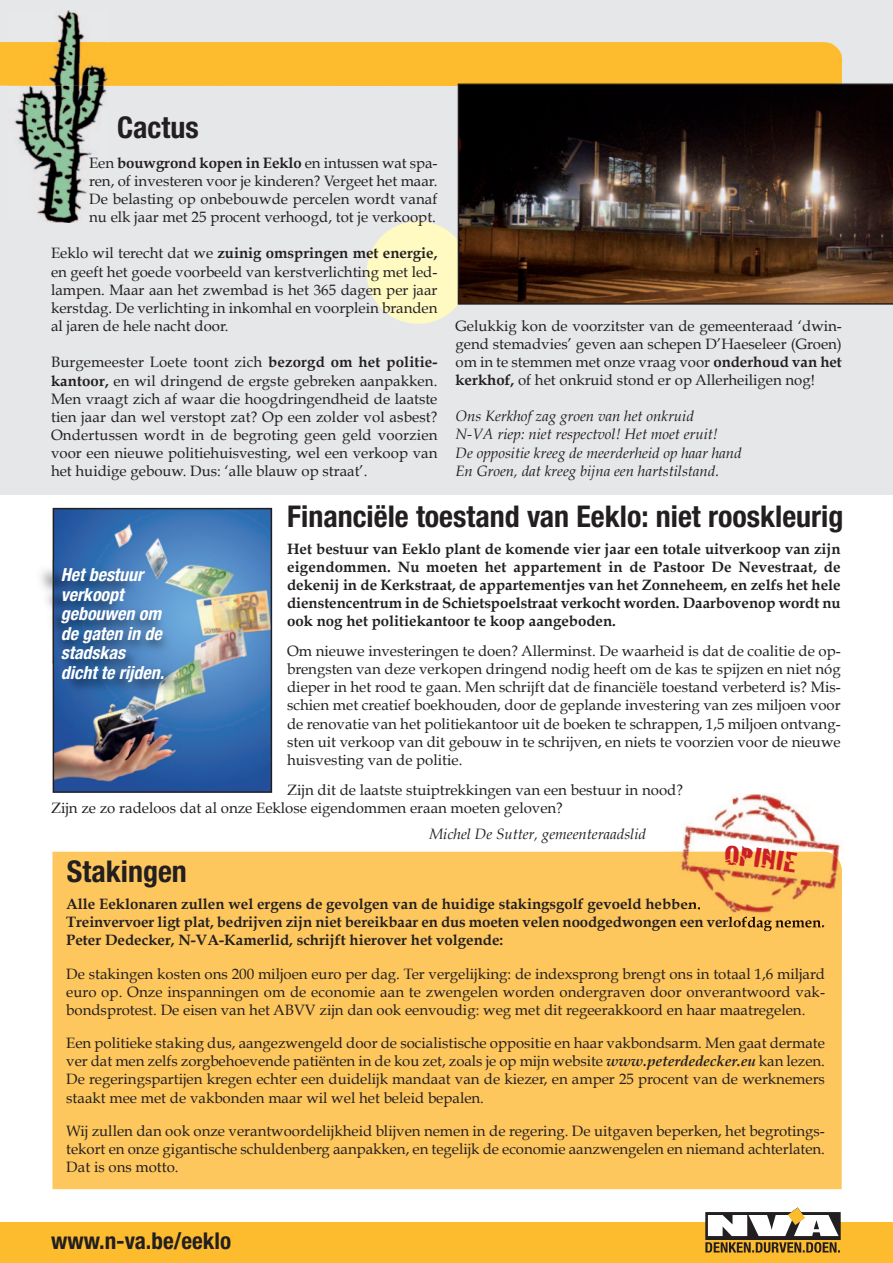
<style>
.page{position:relative;width:893px;height:1263px;background:#fff}
.page>*{position:absolute;margin:0;border:0;box-sizing:border-box;transform-origin:0 0}
.t1{font:700 condensed 30px "Helvetica Neue LT Std";color:#231f20}
.t2{font:29.4px "Cracked";color:#cb1f26;scale:1.3 1}
.t3{font:700 condensed 23.1px "Helvetica Neue LT Std";color:#231f20}
.t4{font:italic 700 condensed 18px/19.5px "Helvetica Neue LT Std";color:#fff}
.t5{font:15px/18.1px "Book Antiqua";color:#231f20;text-align:justify}
.t6{font:700 15px/18px "Book Antiqua";color:#231f20;text-align:justify}
.t7{font:italic 15px/18.1px "Book Antiqua";color:#231f20}
.s1{font-weight:700}
.s2{font-weight:700;font-style:italic}
</style>
<div class="page">
<div style="left:52px;top:852px;width:790px;height:337px;background:#fec75e"></div>
<div style="left:1px;top:0;width:892px;height:494px;background:#e6e7e9"></div>
<svg style="left:0;top:42px;width:843px;height:47px"></svg>
<div style="left:1px;top:1223px;width:892px;height:40px;background:#fdbb2e"></div>
<hr style="left:0;top:1223px;width:2px;height:40px;background:#fdbb2e">
<svg style="left:705px;top:1207px;width:136px;height:46px"></svg>
<img style="left:8px;top:10px;width:100px;height:213px">
<div style="left:367px;top:221px;width:102px;height:103px;background:#fffac1;border-radius:50%"></div>
<img style="left:458px;top:84px;width:435px;height:221px">
<img style="left:56px;top:511px;width:213px;height:279px">
<div style="left:53px;top:508px;width:219px;height:285px;border:2px solid #231f20"></div>
<img style="left:41px;top:559px;width:12px;height:103px">
<img style="left:53px;top:559px;width:1px;height:109px">
<img style="left:54px;top:559px;width:217px;height:203px">
<img style="left:671px;top:793px;width:170px;height:59px">
<img style="left:655px;top:852px;width:187px;height:102px">
<h1 class="t1" style="left:117px;top:116px;width:83px">Cactus</h1>
<p class="t5" style="left:89px;top:154px;width:350px">Een <span class="s1">bouwgrond kopen in Eeklo</span> en intussen wat spa&shy;ren, of investeren voor je kinderen? Vergeet het maar.<br>De belasting op onbebouwde percelen wordt vanaf nu elk jaar met 25 procent verhoogd, tot je verkoopt.</p>
<p class="t5" style="left:51px;top:245px;width:388px">Eeklo wil terecht dat we <span class="s1">zuinig omspringen met energie, </span>en geeft het goede voorbeeld van kerstverlichting met led&shy;lampen. Maar aan het zwembad is het 365 dagen per jaar kerstdag. De verlichting in inkomhal en voorplein branden al jaren de hele nacht door.</p>
<p class="t5" style="left:51px;top:354px;width:388px">Burgemeester Loete toont zich <span class="s1">bezorgd om het politie&shy;kantoor,</span> en wil dringend de ergste gebreken aanpakken.<br>Men vraagt zich af waar die hoogdringendheid de laatste tien jaar dan wel verstopt zat? Op een zolder vol asbest?<br>Ondertussen wordt in de begroting geen geld voorzien voor een nieuwe politiehuisvesting, wel een verkoop van het huidige gebouw. Dus: ‘alle blauw op straat’.</p>
<p class="t5" style="left:455px;top:317px;width:388px">Gelukkig kon de voorzitster van de gemeenteraad ‘dwin&shy;gend stemadvies’ geven aan schepen D’Haeseleer (Groen) om in te stemmen met onze vraag voor <span class="s1">onderhoud van het kerkhof,</span> of het onkruid stond er op Allerheiligen nog!</p>
<p class="t7" style="left:455px;top:407px;width:288px">Ons Kerkhof zag groen van het onkruid<br>N-VA riep: niet respectvol! Het moet eruit!<br>De oppositie kreeg de meerderheid op haar hand En Groen, dat kreeg bijna een hartstilstand.</p>
<h1 class="t1" style="left:287px;top:505px;width:558px">Financiële toestand van Eeklo: niet rooskleurig</h1>
<p class="t6" style="left:287px;top:540px;width:555px">Het bestuur van Eeklo plant de komende vier jaar een totale uitverkoop van zijn eigendommen. Nu moeten het appartement in de Pastoor De Nevestraat, de dekenij in de Kerkstraat, de appartementjes van het Zonneheem, en zelfs het hele dienstencentrum in de Schietspoelstraat verkocht worden. Daarbovenop wordt nu ook nog het politiekantoor te koop aangeboden.</p>
<p class="t5" style="left:287px;top:642px;width:555px">Om nieuwe investeringen te doen? Allerminst. De waarheid is dat de coalitie de op&shy;brengsten van deze verkopen dringend nodig heeft om de kas te spijzen en niet nóg dieper in het rood te gaan. Men schrijft dat de financiële toestand verbeterd is? Mis&shy;schien met creatief boekhouden, door de geplande investering van zes miljoen voor de renovatie van het politiekantoor uit de boeken te schrappen, 1,5 miljoen ontvang&shy;sten uit verkoop van dit gebouw in te schrijven, en niets te voorzien voor de nieuwe huisvesting van de politie.</p>
<p class="t5" style="left:51px;top:781px;width:633px;text-indent:236px">Zijn dit de laatste stuiptrekkingen van een bestuur in nood?<br>Zijn ze zo radeloos dat al onze Eeklose eigendommen eraan moeten geloven?</p>
<p class="t7" style="left:429px;top:825px;width:218px">Michel De Sutter, gemeenteraadslid</p>
<p class="t4" style="left:61px;top:567px;width:109px">Het bestuur verkoopt gebouwen om de gaten in de stadskas dicht te rijden.</p>
<h2 class="t2" style="left:726px;top:838px;width:58px;rotate:8deg">OPINIE</h2>
<h1 class="t1" style="left:67px;top:861px;width:121px">Stakingen</h1>
<p class="t6" style="left:66px;top:895px;width:760px;text-align:left">Alle Eeklonaren zullen wel ergens de gevolgen van de huidige stakingsgolf gevoeld hebben.<br>Treinvervoer ligt plat, bedrijven zijn niet bereikbaar en dus moeten velen noodgedwongen een verlofdag nemen.<br>Peter Dedecker, N-VA-Kamerlid, schrijft hierover het volgende:</p>
<p class="t5" style="left:66px;top:965px;width:760px">De stakingen kosten ons 200 miljoen euro per dag. Ter vergelijking: de indexsprong brengt ons in totaal 1,6 miljard euro op. Onze inspanningen om de economie aan te zwengelen worden ondergraven door onverantwoord vak&shy;bondsprotest. De eisen van het ABVV zijn dan ook eenvoudig: weg met dit regeerakkoord en haar maatregelen.</p>
<p class="t5" style="left:66px;top:1034px;width:760px">Een politieke staking dus, aangezwengeld door de socialistische oppositie en haar vakbondsarm. Men gaat dermate ver dat men zelfs zorgbehoevende patiënten in de kou zet, zoals je op mijn website <span class="s2">www.peterdedecker.eu</span> kan lezen.<br>De regeringspartijen kregen echter een duidelijk mandaat van de kiezer, en amper 25 procent van de werknemers staakt mee met de vakbonden maar wil wel het beleid bepalen.</p>
<p class="t5" style="left:66px;top:1122px;width:760px">Wij zullen dan ook onze verantwoordelijkheid blijven nemen in de regering. De uitgaven beperken, het begrotings&shy;tekort en onze gigantische schuldenberg aanpakken, en tegelijk de economie aanzwengelen en niemand achterlaten.<br>Dat is ons motto.</p>
<h3 class="t3" style="left:51px;top:1232px;width:182px">www.n-va.be/eeklo</h3>
</div>
